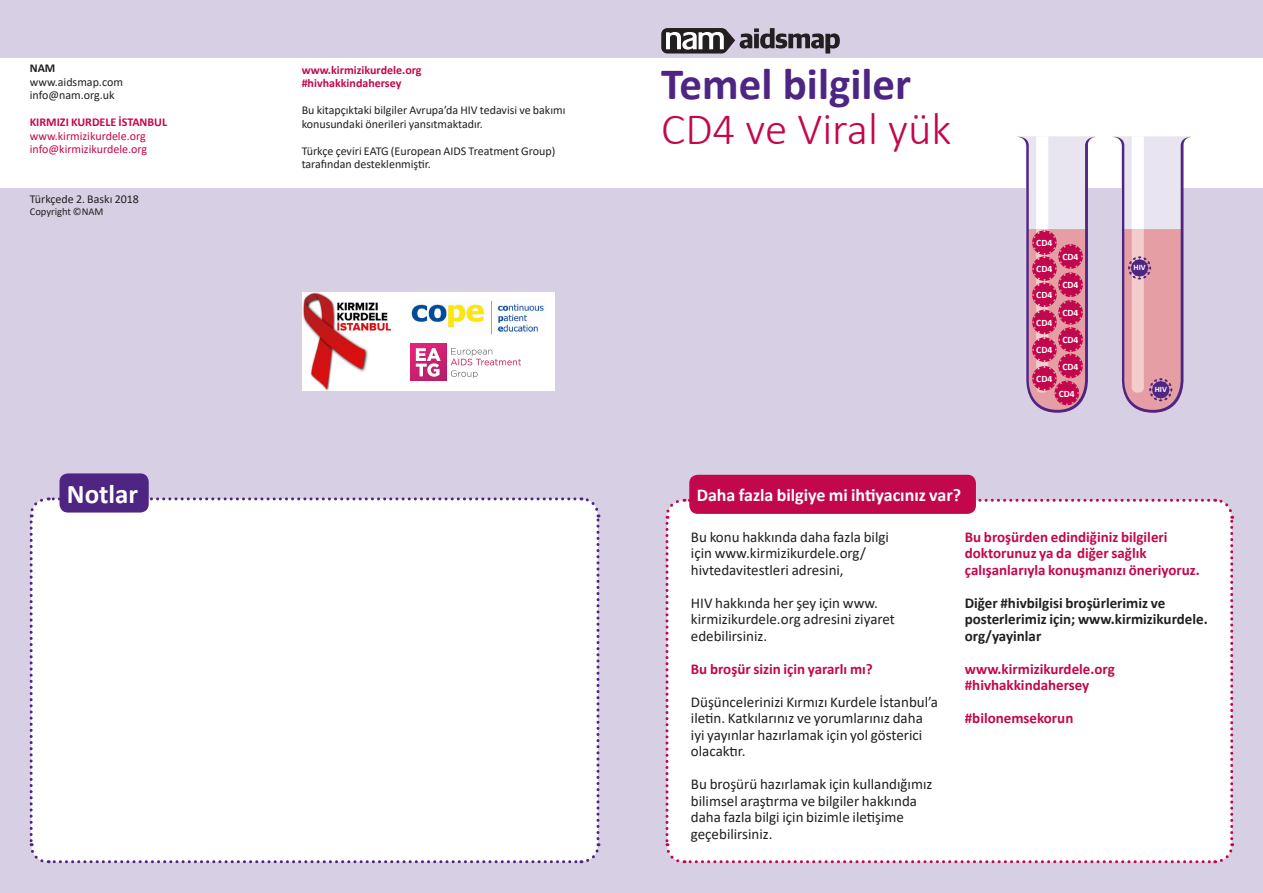
<style>
.page{position:relative;width:1263px;height:893px;background:#d7d0e5}
.page>*{position:absolute;margin:0;border:0;box-sizing:border-box;transform-origin:0 0}
.t1{font:700 45px "Calibri";color:#4e2582}
.t2{font:300 45px "Calibri";color:#c3074d}
.t3{font:700 27px "Calibri";color:#fff}
.t4{font:700 18px "Calibri";color:#fff}
.t5{font:15px/16.5px "Calibri";color:#231f20}
.t6{font:700 15px/16.5px "Calibri";color:#c3074d}
.t7{font:700 15px/16.5px "Calibri";color:#231f20}
.t8{font:12px/13.5px "Calibri";color:#231f20}
.t9{font:700 12px "Calibri";color:#c3074d}
.t10{font:12px "Calibri";color:#c3074d}
.t11{font:700 12px "Calibri";color:#231f20}
.t12{font:10.5px "Calibri";color:#231f20}
.t13{font:700 9.75px "Calibri";color:#fff}
.t14{font:700 8.25px "Calibri";color:#fff}
</style>
<div class="page">
<div style="left:0;top:58px;width:1263px;height:129px;background:#fff"></div>
<svg style="left:661px;top:28px;width:179px;height:26px"></svg>
<div style="left:665px;top:498px;width:570px;height:366px;background:#fff"></div>
<div style="left:689px;top:475px;width:287px;height:39px;background:#c3074d;border-radius:9px"></div>
<div style="left:29px;top:496px;width:572px;height:368px;background:#fff"></div>
<div style="left:60px;top:473px;width:89px;height:40px;background:#4e2582;border-radius:9px"></div>
<svg style="left:1016px;top:136px;width:82px;height:277px"></svg>
<svg style="left:1112px;top:136px;width:81px;height:277px"></svg>
<div style="left:302px;top:292px;width:253px;height:99px;background:#fff"></div>
<img style="left:410px;top:344px;width:110px;height:36px">
<img style="left:411px;top:300px;width:133px;height:35px">
<img style="left:303px;top:292px;width:87px;height:99px">
<p class="t11" style="left:30px;top:60px;width:27px">NAM</p>
<p class="t8" style="left:30px;top:75px;width:95px">www.aidsmap.com</p>
<p class="t8" style="left:30px;top:88px;width:86px">info@nam.org.uk</p>
<p class="t9" style="left:30px;top:114px;width:139px">KIRMIZI KURDELE İSTANBUL</p>
<p class="t10" style="left:30px;top:128px;width:117px">www.kirmizikurdele.org</p>
<p class="t10" style="left:30px;top:141px;width:119px">info@kirmizikurdele.org</p>
<p class="t8" style="left:30px;top:192px;width:111px">Türkçede 2. Baskı 2018</p>
<p class="t12" style="left:30px;top:204px;width:75px">Copyright ©NAM</p>
<p class="t9" style="left:302px;top:61px;width:121px">www.kirmizikurdele.org</p>
<p class="t9" style="left:302px;top:75px;width:101px">#hivhakkindahersey</p>
<p class="t8" style="left:302px;top:103px;width:265px">Bu kitapçıktaki bilgiler Avrupa’da HIV tedavisi ve bakımı</p>
<p class="t8" style="left:302px;top:117px;width:183px">konusundaki önerileri yansıtmaktadır.</p>
<p class="t8" style="left:302px;top:144px;width:255px">Türkçe çeviri EATG (European AIDS Treatment Group) tarafından desteklenmiştir.</p>
<p class="t1" style="left:661px;top:52px;width:251px">Temel bilgiler</p>
<p class="t2" style="left:661px;top:101px;width:292px">CD4 ve Viral yük</p>
<p class="t3" style="left:67px;top:474px;width:73px">Notlar</p>
<p class="t4" style="left:697px;top:482px;width:266px">Daha fazla bilgiye mi ihtiyacınız var?</p>
<p class="t13" style="left:1036px;top:236px;width:18px">CD4</p>
<p class="t13" style="left:1036px;top:262px;width:18px">CD4</p>
<p class="t13" style="left:1036px;top:288px;width:18px">CD4</p>
<p class="t13" style="left:1036px;top:315px;width:18px">CD4</p>
<p class="t13" style="left:1036px;top:343px;width:18px">CD4</p>
<p class="t13" style="left:1036px;top:372px;width:18px">CD4</p>
<p class="t13" style="left:1062px;top:250px;width:18px">CD4</p>
<p class="t13" style="left:1062px;top:278px;width:18px">CD4</p>
<p class="t13" style="left:1062px;top:306px;width:18px">CD4</p>
<p class="t13" style="left:1062px;top:333px;width:18px">CD4</p>
<p class="t13" style="left:1062px;top:359px;width:18px">CD4</p>
<p class="t13" style="left:1059px;top:386px;width:18px">CD4</p>
<p class="t14" style="left:1133px;top:262px;width:14px">HIV</p>
<p class="t14" style="left:1155px;top:384px;width:14px">HIV</p>
<p class="t5" style="left:691px;top:528px;width:200px">Bu konu hakkında daha fazla bilgi için www.kirmizikurdele.org/ hivtedavitestleri adresini,</p>
<p class="t5" style="left:691px;top:594px;width:206px">HIV hakkında her şey için www. kirmizikurdele.org adresini ziyaret edebilirsiniz.</p>
<p class="t6" style="left:691px;top:660px;width:183px">Bu broşür sizin için yararlı mı?</p>
<p class="t5" style="left:691px;top:693px;width:249px">Düşüncelerinizi Kırmızı Kurdele İstanbul’a iletin. Katkılarınız ve yorumlarınız daha iyi yayınlar hazırlamak için yol gösterici olacaktır.</p>
<p class="t5" style="left:691px;top:776px;width:243px">Bu broşürü hazırlamak için kullandığımız bilimsel araştırma ve bilgiler hakkında daha fazla bilgi için bizimle iletişime geçebilirsiniz.</p>
<p class="t6" style="left:965px;top:528px;width:237px">Bu broşürden edindiğiniz bilgileri doktorunuz ya da diğer sağlık çalışanlarıyla konuşmanızı öneriyoruz.</p>
<p class="t7" style="left:965px;top:594px;width:244px">Diğer #hivbilgisi broşürlerimiz ve posterlerimiz için; www.kirmizikurdele. org/yayinlar</p>
<p class="t6" style="left:965px;top:660px;width:151px">www.kirmizikurdele.org</p>
<p class="t6" style="left:965px;top:677px;width:126px">#hivhakkindahersey</p>
<p class="t6" style="left:965px;top:710px;width:110px">#bilonemsekorun</p>
</div>
